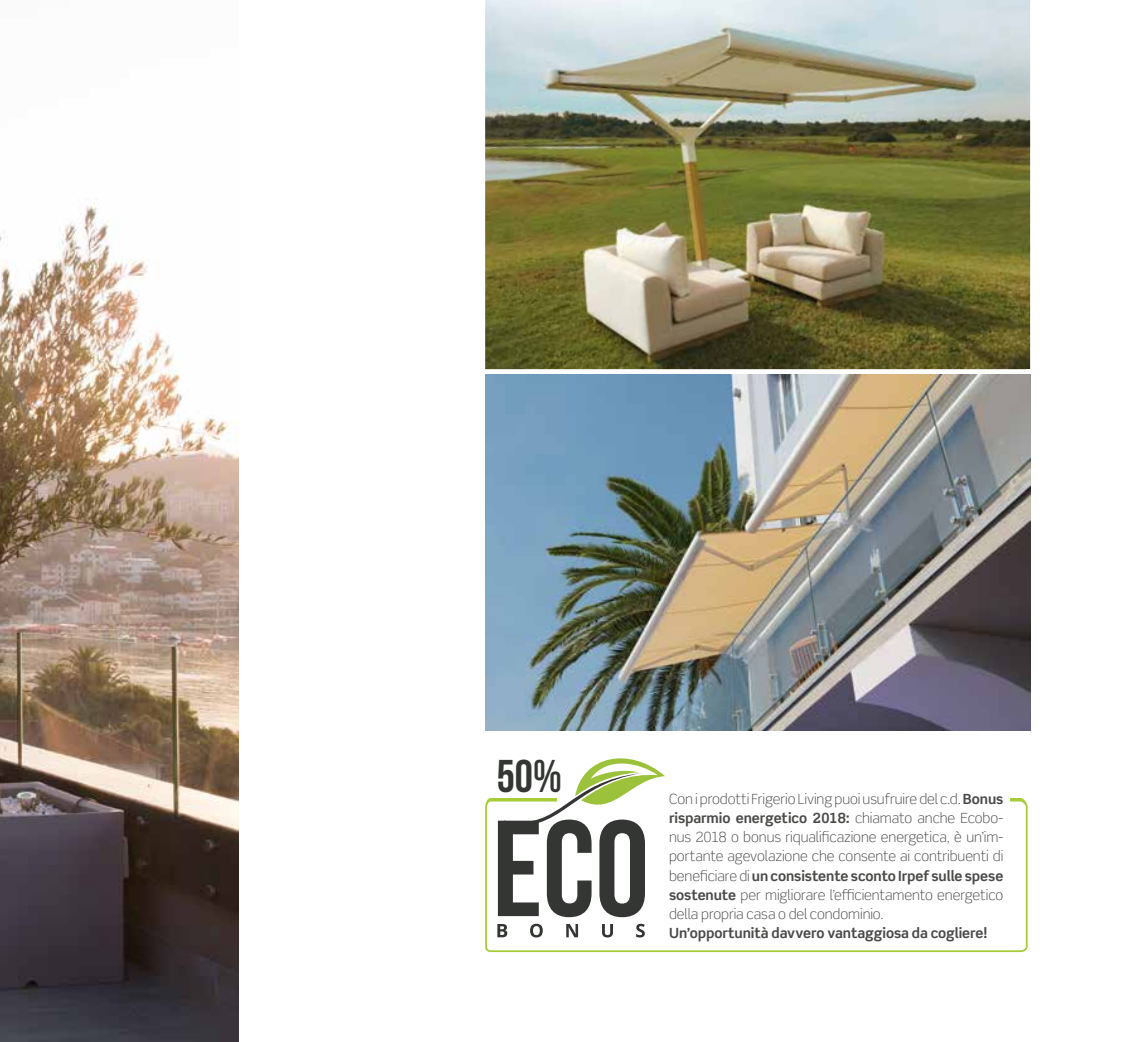
<style>
.page{position:relative;width:1141px;height:1042px;background:#fff}
.page>*{position:absolute;margin:0;border:0;box-sizing:border-box;transform-origin:0 0}
.t1{font:45.85px "Bebas Neue";color:#333633}
.t2{font:300 14px/19.2px "Scene Std";letter-spacing:-.005em;color:#4a4a49;text-align:justify}
.t3{font:700 14px "Scene Std";letter-spacing:-.005em;color:#4a4a49}
.s1{font-weight:700}
</style>
<div class="page">
<img style="left:0;top:199px;width:238px;height:843px">
<img style="left:485px;top:374px;width:545px;height:356px">
<img style="left:485px;top:0;width:545px;height:369px">
<svg style="left:575px;top:758px;width:90px;height:40px"></svg>
<svg style="left:485px;top:798px;width:543px;height:154px"></svg>
<h1 class="t1" style="left:497px;top:750px;width:67px">50%</h1>
<p class="t2" style="left:669px;top:789px;width:336px">Con i prodotti Frigerio Living puoi usufruire del c.d. <span class="s1">Bonus risparmio energetico 2018:</span> chiamato anche Ecobo&shy;nus 2018 o bonus riqualificazione energetica, è un’im&shy;portante agevolazione che consente ai contribuenti di beneficiare di <span class="s1">un consistente sconto Irpef sulle spese sostenute</span> per migliorare l’efficientamento energetico della propria casa o del condominio.</p>
<p class="t3" style="left:669px;top:924px;width:320px">Un’opportunità davvero vantaggiosa da cogliere!</p>
</div>
